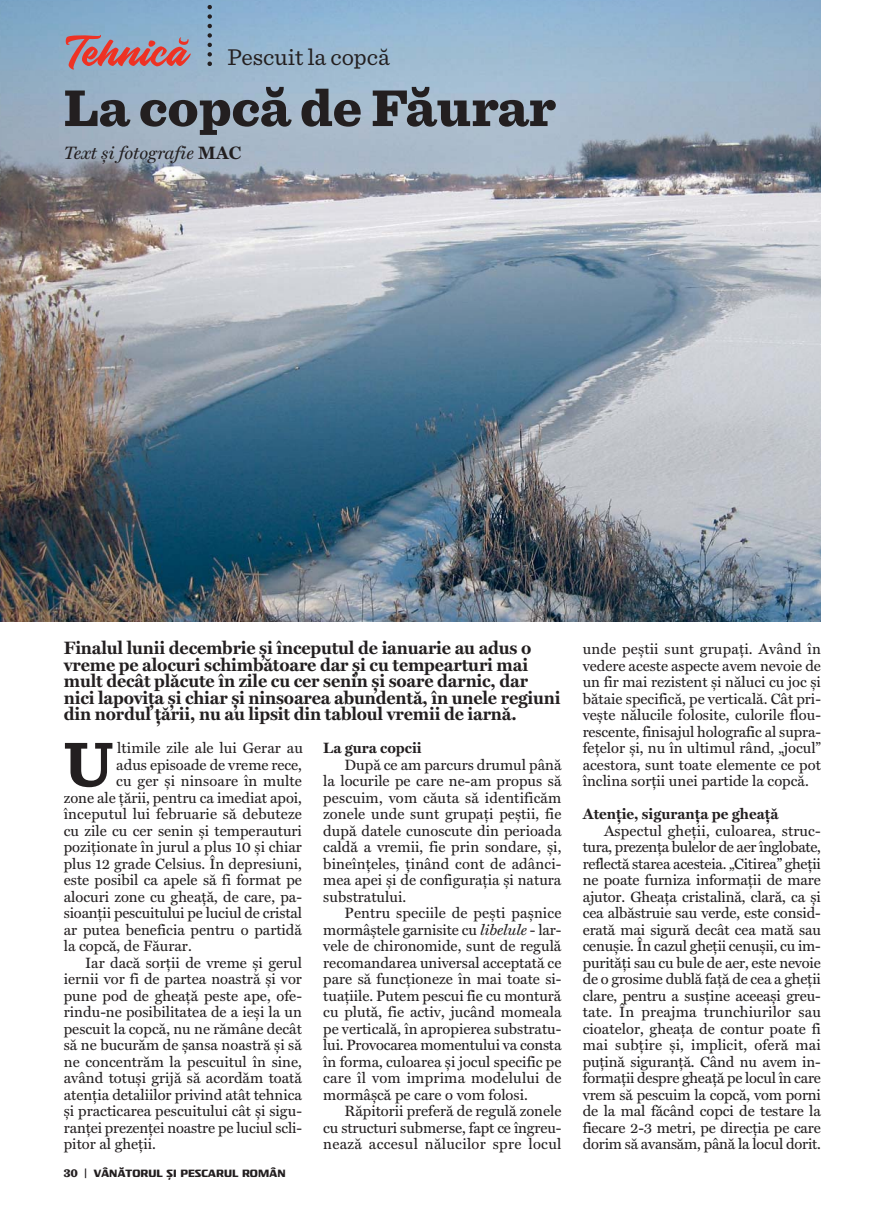
<style>
.page{position:relative;width:872px;height:1212px;background:#fff}
.page>*{position:absolute;margin:0;border:0;box-sizing:border-box;transform-origin:0 0}
.t1{font:700 65.7px "Sentinel Rom";color:#231f20}
.t2{font:900 54px "Sentinel Rom";color:#231f20}
.t3{font:54px "Knight Brush";color:#ee3224}
.t4{font:24px "Sentinel Rom";color:#231f20}
.t5{font:700 18px/16.5px "Miller Text";letter-spacing:-.01em;color:#231f20}
.t6{font:italic 18px "Miller Text";color:#231f20}
.t7{font:15px/16.5px "Miller Text";color:#231f20;text-align:justify}
.t8{font:700 15px "Miller Text";color:#231f20}
.t9{font:700 10.5px "Isotope";letter-spacing:-.05em;color:#231f20}
.s1{font-weight:700;font-style:normal}
.s2{font-family:"Sentinel Rom";font-weight:900;font-size:12px}
.s3{font-family:"Sentinel Rom";font-weight:900}
.s4{font-style:italic}
</style>
<div class="page">
<img style="left:0;top:0;width:821px;height:621px">
<svg style="left:207px;top:0;width:5px;height:66px"></svg>
<h2 class="t3" style="left:64px;top:16px;width:125px">Tehnică</h2>
<h3 class="t4" style="left:227px;top:48px;width:164px">Pescuit la copcă</h3>
<h2 class="t2" style="left:64px;top:89px;width:493px">La copcă de Făurar</h2>
<p class="t6" style="left:64px;top:146px;width:179px">Text și fotografie <span class="s1">MAC</span></p>
<p class="t5" style="left:64px;top:641px;width:498px">Finalul lunii decembrie și începutul de ianuarie au adus o vreme pe alocuri schimbătoare dar și cu tempearturi mai mult decât plăcute în zile cu cer senin și soare darnic, dar nici lapovița și chiar și ninsoarea abundentă, în unele regiuni din nordul țării, nu au lipsit din tabloul vremii de iarnă.</p>
<h1 class="t1" style="left:64px;top:741px;width:51px">U</h1>
<p class="t7" style="left:117px;top:741px;width:187px">ltimile zile ale lui Gerar au</p>
<p class="t7" style="left:116px;top:757px;width:187px">adus episoade de vreme rece,</p>
<p class="t7" style="left:116px;top:774px;width:187px">cu ger și ninsoare în multe</p>
<p class="t7" style="left:64px;top:790px;width:240px">zone ale țării, pentru ca imediat apoi,</p>
<p class="t7" style="left:64px;top:807px;width:240px">începutul lui februarie să debuteze</p>
<p class="t7" style="left:64px;top:823px;width:240px">cu zile cu cer senin și temperauturi</p>
<p class="t7" style="left:64px;top:840px;width:240px">poziționate în jurul a plus 10 și chiar</p>
<p class="t7" style="left:64px;top:856px;width:240px">plus 12 grade Celsius. În depresiuni,</p>
<p class="t7" style="left:64px;top:873px;width:240px">este posibil ca apele să fi format pe</p>
<p class="t7" style="left:64px;top:889px;width:240px">alocuri zone cu gheață, de care, pa-</p>
<p class="t7" style="left:64px;top:906px;width:240px">sioanții pescuitului pe luciul de cristal</p>
<p class="t7" style="left:64px;top:922px;width:240px">ar putea beneficia pentru o partidă</p>
<p class="t7" style="left:64px;top:939px;width:129px">la copcă, de Făurar.</p>
<p class="t7" style="left:85px;top:955px;width:218px">Iar dacă sorții de vreme și gerul</p>
<p class="t7" style="left:64px;top:972px;width:240px">iernii vor fi de partea noastră și vor</p>
<p class="t7" style="left:64px;top:988px;width:240px">pune pod de gheață peste ape, ofe-</p>
<p class="t7" style="left:64px;top:1005px;width:240px">rindu-ne posibilitatea de a ieși la un</p>
<p class="t7" style="left:64px;top:1021px;width:240px">pescuit la copcă, nu ne rămâne decât</p>
<p class="t7" style="left:64px;top:1038px;width:240px">să ne bucurăm de șansa noastră și să</p>
<p class="t7" style="left:64px;top:1054px;width:240px">ne concentrăm la pescuitul în sine,</p>
<p class="t7" style="left:64px;top:1071px;width:240px">având totuși grijă să acordăm toată</p>
<p class="t7" style="left:64px;top:1087px;width:240px">atenția detaliilor privind atât tehnica</p>
<p class="t7" style="left:64px;top:1104px;width:240px">și practicarea pescuitului cât și sigu-</p>
<p class="t7" style="left:64px;top:1120px;width:240px">ranței prezenței noastre pe luciul scli-</p>
<p class="t7" style="left:64px;top:1137px;width:94px">pitor al gheții.</p>
<p class="t9" style="left:64px;top:1169px;width:224px"><span class="s2">30</span> <span class="s3">|</span> VÂNĂTORUL ȘI PESCARUL ROMÂN</p>
<p class="t8" style="left:323px;top:742px;width:100px">La gura copcii</p>
<p class="t7" style="left:323px;top:757px;width:240px;text-indent:21px">După ce am parcurs drumul până la locurile pe care ne-am propus să pescuim, vom căuta să identificăm zonele unde sunt grupați peștii, fie după datele cunoscute din perioada caldă a vremii, fie prin sondare, și, bineînțeles, ținând cont de adânci&shy;mea apei și de configurația și natura substratului.</p>
<p class="t7" style="left:323px;top:906px;width:240px;text-indent:21px">Pentru speciile de pești pașnice mormâștele garnisite cu <span class="s4">libelule</span> - lar&shy;vele de chironomide, sunt de regulă recomandarea universal acceptată ce pare să funcționeze în mai toate si&shy;tuațiile. Putem pescui fie cu montură cu plută, fie activ, jucând momeala pe verticală, în apropierea substratu&shy;lui. Provocarea momentului va consta în forma, culoarea și jocul specific pe care îl vom imprima modelului de mormâșcă pe care o vom folosi.</p>
<p class="t7" style="left:323px;top:1104px;width:240px;text-indent:21px">Răpitorii preferă de regulă zonele cu structuri submerse, fapt ce îngreu&shy;nează accesul nălucilor spre locul</p>
<p class="t7" style="left:583px;top:642px;width:240px">unde peștii sunt grupați. Având în vedere aceste aspecte avem nevoie de un fir mai rezistent și năluci cu joc și bătaie specifică, pe verticală. Cât pri&shy;vește nălucile folosite, culorile flou&shy;rescente, finisajul holografic al supra&shy;fețelor și, nu în ultimul rând, „jocul” acestora, sunt toate elemente ce pot înclina sorții unei partide la copcă.</p>
<p class="t8" style="left:583px;top:808px;width:197px">Atenție, siguranța pe gheață</p>
<p class="t7" style="left:583px;top:823px;width:240px;text-indent:21px">Aspectul gheții, culoarea, struc&shy;tura, prezența bulelor de aer înglobate, reflectă starea acesteia. „Citirea” gheții ne poate furniza informații de mare ajutor. Gheața cristalină, clară, ca și cea albăstruie sau verde, este consid&shy;erată mai sigură decât cea mată sau cenușie. În cazul gheții cenușii, cu im&shy;purități sau cu bule de aer, este nevoie de o grosime dublă față de cea a gheții clare, pentru a susține aceeași greu&shy;tate. În preajma trunchiurilor sau cioatelor, gheața de contur poate fi mai subțire și, implicit, oferă mai puțină siguranță. Când nu avem in&shy;formații despre gheață pe locul în care vrem să pescuim la copcă, vom porni de la mal făcând copci de testare la fiecare 2-3 metri, pe direcția pe care dorim să avansăm, până la locul dorit.</p>
</div>
